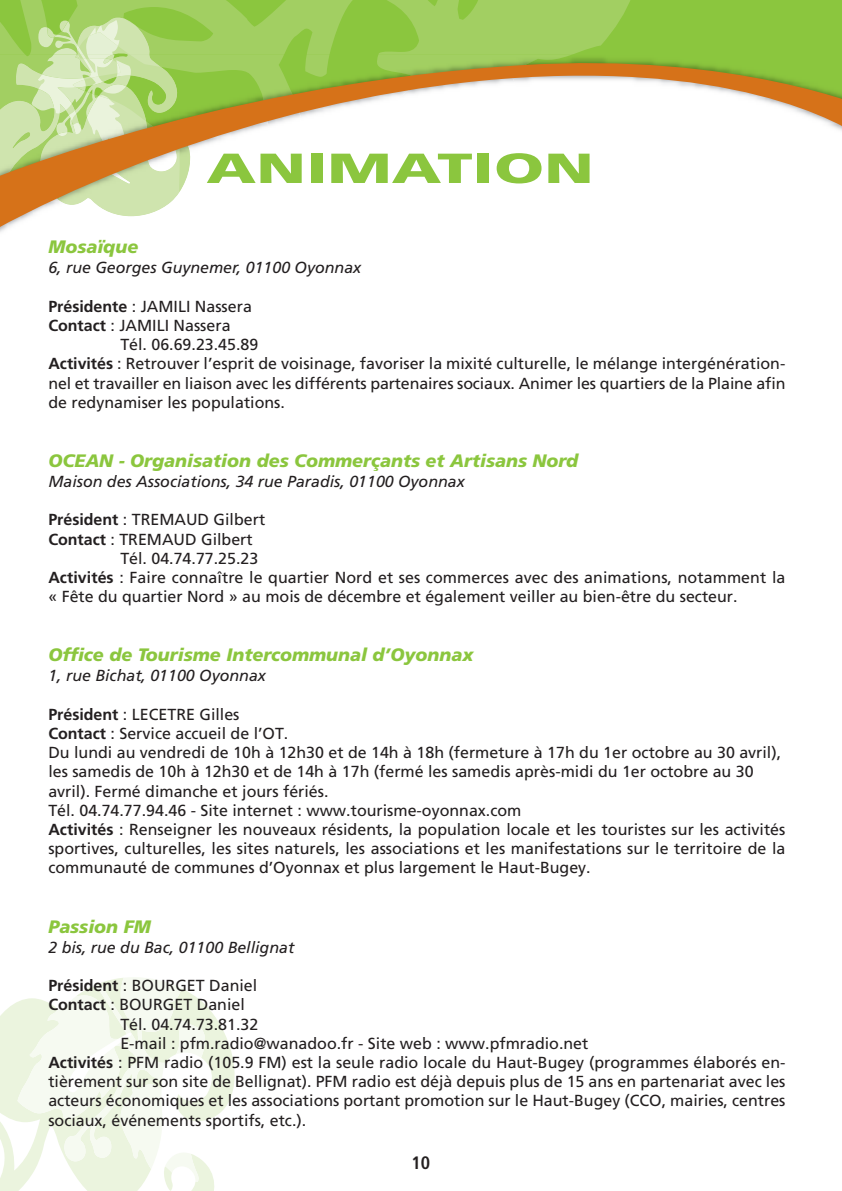
<style>
.page{position:relative;width:842px;height:1191px;background:#fff}
.page>*{position:absolute;margin:0;border:0;box-sizing:border-box;transform-origin:0 0}
.t1{font:900 42px "Frutiger";color:#8bc63e;scale:1.53 1}
.t2{font:italic 900 18px "Frutiger";color:#8bc63e}
.t3{font:700 condensed 18px "Frutiger";color:#231f20}
.t4{font:16px/19.2px "Frutiger";color:#231f20}
.t5{font:italic 16px "Frutiger";color:#231f20}
.s1{font-weight:700}
</style>
<div class="page">
<div style="left:643px;top:0;width:199px;height:51px;background:#8bc63e"></div>
<svg style="left:0;top:1002px;width:235px;height:189px;fill:#ebf4de"></svg>
<svg style="left:0;top:0;width:643px;height:51px;background:#9acb55"></svg>
<svg style="left:17px;top:977px;width:188px;height:205px"></svg>
<svg style="left:38px;top:18px;width:112px;height:33px;background:#c0dd96"></svg>
<svg style="left:0;top:51px;width:842px;height:181px"></svg>
<h1 class="t1" style="left:206px;top:151px;width:255px">ANIMATION</h1>
<p class="t2" style="left:48px;top:240px;width:91px">Mosaïque</p>
<p class="t5" style="left:48px;top:261px;width:314px">6, rue Georges Guynemer, 01100 Oyonnax</p>
<p class="t4" style="left:48px;top:296px;width:205px"><span class="s1">Présidente</span> : JAMILI Nassera</p>
<p class="t4" style="left:48px;top:316px;width:184px"><span class="s1">Contact</span> : JAMILI Nassera</p>
<p class="t4" style="left:120px;top:335px;width:139px">Tél. 06.69.23.45.89</p>
<p class="t4" style="left:48px;top:354px;width:738px"><span class="s1">Activités</span> : Retrouver l’esprit de voisinage, favoriser la mixité culturelle, le mélange intergénération-</p>
<p class="t4" style="left:48px;top:373px;width:739px">nel et travailler en liaison avec les différents partenaires sociaux. Animer les quartiers de la Plaine afin</p>
<p class="t4" style="left:48px;top:392px;width:238px">de redynamiser les populations.</p>
<p class="t2" style="left:48px;top:453px;width:531px">OCEAN - Organisation des Commerçants et Artisans Nord</p>
<p class="t5" style="left:48px;top:475px;width:418px">Maison des Associations, 34 rue Paradis, 01100 Oyonnax</p>
<p class="t4" style="left:48px;top:510px;width:218px"><span class="s1">Président</span> : TREMAUD Gilbert</p>
<p class="t4" style="left:48px;top:529px;width:206px"><span class="s1">Contact</span> : TREMAUD Gilbert</p>
<p class="t4" style="left:120px;top:548px;width:139px">Tél. 04.74.77.25.23</p>
<p class="t4" style="left:48px;top:568px;width:738px"><span class="s1">Activités</span> : Faire connaître le quartier Nord et ses commerces avec des animations, notamment la</p>
<p class="t4" style="left:48px;top:587px;width:691px">« Fête du quartier Nord » au mois de décembre et également veiller au bien-être du secteur.</p>
<p class="t2" style="left:48px;top:648px;width:427px">Office de Tourisme Intercommunal d’Oyonnax</p>
<p class="t5" style="left:48px;top:669px;width:219px">1, rue Bichat, 01100 Oyonnax</p>
<p class="t4" style="left:48px;top:704px;width:739px"><span class="s1">Président</span> : LECETRE Gilles<br><span class="s1">Contact</span> : Service accueil de l’OT.<br>Du lundi au vendredi de 10h à 12h30 et de 14h à 18h (fermeture à 17h du 1er octobre au 30 avril), les samedis de 10h à 12h30 et de 14h à 17h (fermé les samedis après-midi du 1er octobre au 30 avril). Fermé dimanche et jours fériés.<br>Tél. 04.74.77.94.46 - Site internet : www.tourisme-oyonnax.com<br><span class="s1">Activités</span> : Renseigner les nouveaux résidents, la population locale et les touristes sur les activités sportives, culturelles, les sites naturels, les associations et les manifestations sur le territoire de la communauté de communes d’Oyonnax et plus largement le Haut-Bugey.</p>
<p class="t2" style="left:48px;top:919px;width:104px">Passion FM</p>
<p class="t5" style="left:48px;top:940px;width:247px">2 bis, rue du Bac, 01100 Bellignat</p>
<p class="t4" style="left:48px;top:976px;width:210px"><span class="s1">Président</span> : BOURGET Daniel</p>
<p class="t4" style="left:48px;top:995px;width:198px"><span class="s1">Contact</span> : BOURGET Daniel</p>
<p class="t4" style="left:120px;top:1014px;width:139px">Tél. 04.74.73.81.32</p>
<p class="t4" style="left:120px;top:1033px;width:469px">E-mail : pfm.radio@wanadoo.fr - Site web : www.pfmradio.net</p>
<p class="t4" style="left:48px;top:1052px;width:739px"><span class="s1">Activités</span> : PFM radio (105.9 FM) est la seule radio locale du Haut-Bugey (programmes élaborés en-</p>
<p class="t4" style="left:48px;top:1072px;width:739px">tièrement sur son site de Bellignat). PFM radio est déjà depuis plus de 15 ans en partenariat avec les</p>
<p class="t4" style="left:48px;top:1091px;width:739px">acteurs économiques et les associations portant promotion sur le Haut-Bugey (CCO, mairies, centres</p>
<p class="t4" style="left:48px;top:1110px;width:259px">sociaux, événements sportifs, etc.).</p>
<p class="t3" style="left:412px;top:1155px;width:20px">10</p>
</div>
